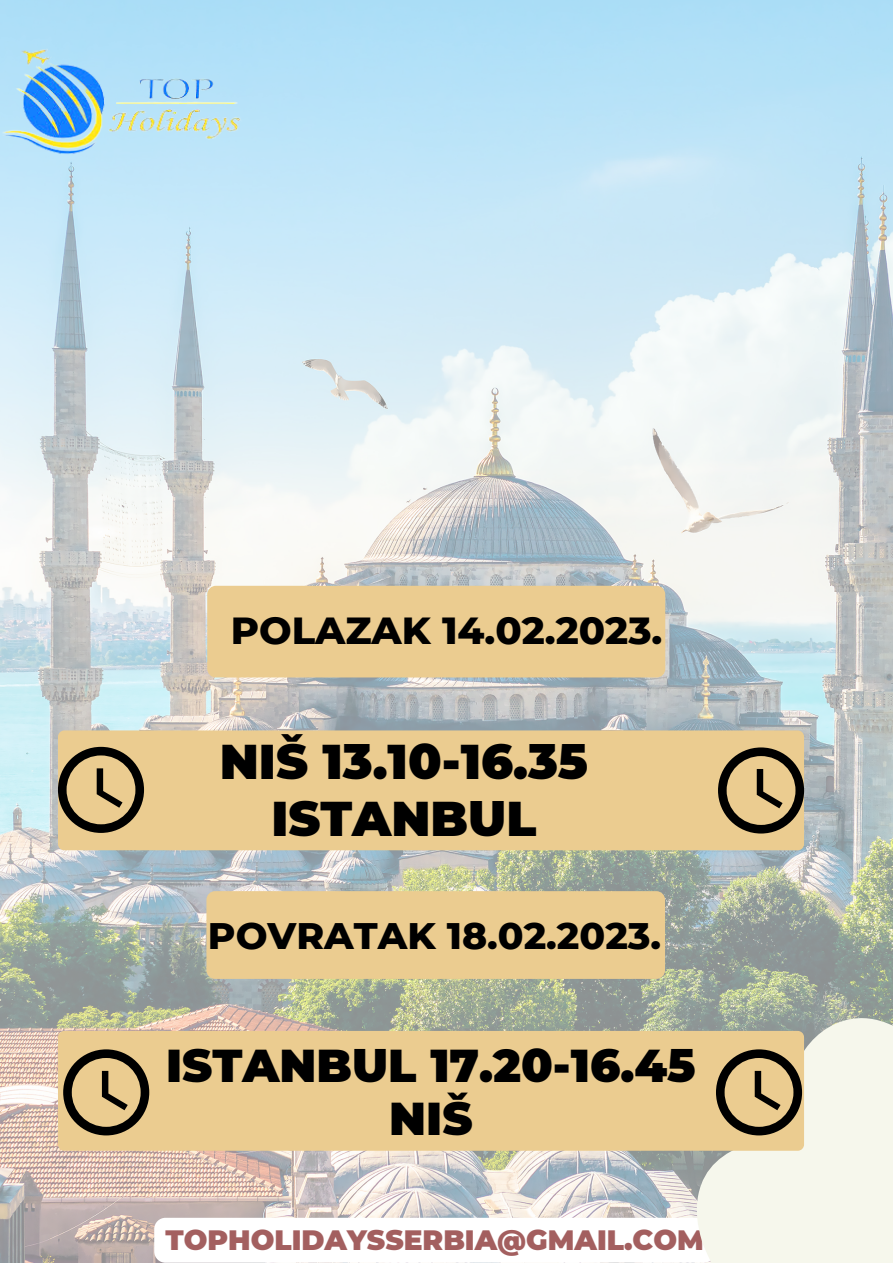
<style>
.page{position:relative;width:893px;height:1263px;background:#fff}
.page>*{position:absolute;margin:0;border:0;box-sizing:border-box;transform-origin:0 0}
.t1{font:900 48.68px/56.4px "Montserrat";color:#000;text-align:center}
.t2{font:900 45.97px/53.6px "Montserrat";color:#000;text-align:center}
.t3{font:800 38.47px "Montserrat";color:#000}
.t4{font:800 37.65px "Montserrat";color:#000}
.t5{font:900 27.97px "Montserrat";color:#a35f5f}
</style>
<div class="page">
<img style="left:0;top:0;width:893px;height:1263px">
<img style="left:0;top:22px;width:261px;height:173px">
<div style="left:154px;top:1218px;width:561px;height:45px;background:#fff;border-radius:11px"></div>
<svg style="left:645px;top:983px;width:248px;height:280px;background:#dde0d6"></svg>
<div style="left:207px;top:586px;width:458px;height:91px;background:#ebcc90;border-radius:9px"></div>
<div style="left:58px;top:730px;width:746px;height:120px;background:#ebcc90;border-radius:6px"></div>
<svg style="left:58px;top:747px;width:86px;height:86px"></svg>
<svg style="left:718px;top:747px;width:86px;height:86px"></svg>
<div style="left:206px;top:891px;width:459px;height:88px;background:#ebcc90;border-radius:9px"></div>
<div style="left:58px;top:1031px;width:746px;height:120px;background:#ebcc90;border-radius:6px"></div>
<svg style="left:63px;top:1049px;width:86px;height:86px"></svg>
<svg style="left:716px;top:1049px;width:86px;height:86px"></svg>
<h3 class="t3" style="left:231px;top:607px;width:433px">POLAZAK 14.02.2023.</h3>
<h1 class="t1" style="left:220px;top:733px;width:370px">NIŠ 13.10-16.35<br>ISTANBUL</h1>
<h3 class="t4" style="left:208px;top:912px;width:455px">POVRATAK 18.02.2023.</h3>
<h2 class="t2" style="left:166px;top:1038px;width:531px">ISTANBUL 17.20-16.45<br>NIŠ</h2>
<p class="t5" style="left:165px;top:1223px;width:540px">TOPHOLIDAYSSERBIA@GMAIL.COM</p>
</div>
